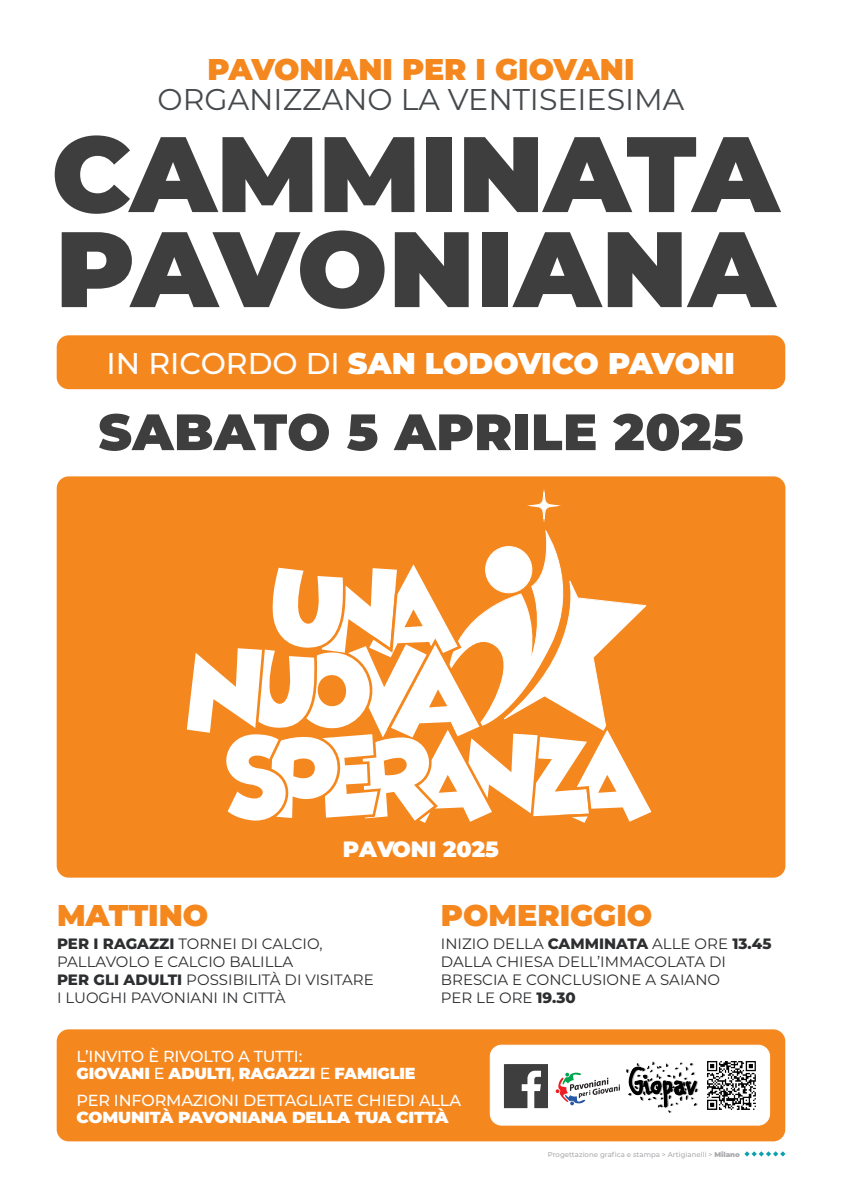
<style>
.page{position:relative;width:842px;height:1191px;background:#fff}
.page>*{position:absolute;margin:0;border:0;box-sizing:border-box;transform-origin:0 0}
.t1{font:900 107px "Montserrat";color:#3e3e3f}
.t2{font:900 51px "Montserrat";letter-spacing:.01em;color:#3e3e3f}
.t3{font:900 30px "Montserrat";color:#f5871f}
.t4{font:900 30px "Montserrat";letter-spacing:-.005em;color:#fff}
.t5{font:30px "Montserrat";color:#464a4d}
.t6{font:900 22.1px "Montserrat";color:#fff}
.t7{font:500 16px/17px "Montserrat";letter-spacing:-.01em;color:#fff}
.t8{font:900 16px "Montserrat";letter-spacing:-.01em;color:#fff}
.t9{font:15px/18px "Montserrat";color:#2d2e30}
.t10{font:500 7px "Montserrat";color:#aaabaf}
.s1{font-weight:500}
.s2{font-weight:800}
.s3{font-weight:900}
</style>
<div class="page">
<div style="left:57px;top:1029px;width:728px;height:112px;background:#f5871f;border-radius:12px"></div>
<div style="left:57px;top:335px;width:728px;height:54px;background:#f5871f;border-radius:12px"></div>
<svg style="left:744px;top:1151px;width:41px;height:5px"></svg>
<div style="left:57px;top:476px;width:728px;height:401px;background:#f5871f;border-radius:12px"></div>
<div style="left:490px;top:1045px;width:280px;height:80px;background:#fff;border-radius:11px"></div>
<div style="left:490px;top:1044px;width:280px;height:81px;border:1px solid #fff;border-radius:11px"></div>
<img style="left:626px;top:1061px;width:130px;height:52px">
<svg style="left:504px;top:1064px;width:44px;height:44px"></svg>
<svg style="left:556px;top:1072px;width:64px;height:33px"></svg>
<svg style="left:527px;top:489px;width:34px;height:33px"></svg>
<svg style="left:187px;top:531px;width:465px;height:292px"></svg>
<p class="t3" style="left:207px;top:47px;width:429px">PAVONIANI PER I GIOVANI</p>
<p class="t5" style="left:158px;top:79px;width:528px">ORGANIZZANO LA VENTISEIESIMA</p>
<p class="t1" style="left:52px;top:94px;width:729px">CAMMINATA</p>
<p class="t1" style="left:56px;top:189px;width:721px">PAVONIANA</p>
<p class="t4" style="left:107px;top:340px;width:630px"><span class="s1">IN RICORDO DI</span> SAN LODOVICO PAVONI</p>
<p class="t2" style="left:98px;top:394px;width:647px">SABATO 5 APRILE 2025</p>
<h3 class="t6" style="left:343px;top:832px;width:158px">PAVONI 2025</h3>
<p class="t3" style="left:57px;top:892px;width:153px">MATTINO</p>
<p class="t9" style="left:57px;top:934px;width:267px"><span class="s2">PER I RAGAZZI</span> TORNEI DI CALCIO,<br>PALLAVOLO E CALCIO BALILLA</p>
<p class="t9" style="left:57px;top:970px;width:318px"><span class="s2">PER GLI ADULTI</span> POSSIBILITÀ DI VISITARE</p>
<p class="t9" style="left:57px;top:988px;width:230px">I LUOGHI PAVONIANI IN CITTÀ</p>
<p class="t3" style="left:441px;top:892px;width:213px">POMERIGGIO</p>
<p class="t9" style="left:441px;top:934px;width:332px">INIZIO DELLA <span class="s2">CAMMINATA</span> ALLE ORE <span class="s2">13.45</span></p>
<p class="t9" style="left:441px;top:952px;width:287px">DALLA CHIESA DELL’IMMACOLATA DI<br>BRESCIA E CONCLUSIONE A SAIANO</p>
<p class="t9" style="left:441px;top:988px;width:136px">PER LE ORE <span class="s2">19.30</span></p>
<p class="t7" style="left:77px;top:1046px;width:227px">L’INVITO È RIVOLTO A TUTTI:</p>
<p class="t8" style="left:77px;top:1061px;width:341px">GIOVANI <span class="s1">E</span> ADULTI<span class="s1">,</span> RAGAZZI <span class="s1">E</span> FAMIGLIE</p>
<p class="t7" style="left:77px;top:1090px;width:386px">PER INFORMAZIONI DETTAGLIATE CHIEDI ALLA<br><span class="s3">COMUNITÀ PAVONIANA DELLA TUA CITTÀ</span></p>
<p class="t10" style="left:548px;top:1149px;width:194px">Progettazione grafica e stampa &gt; Artigianelli &gt; <span class="s3">Milano</span></p>
</div>
